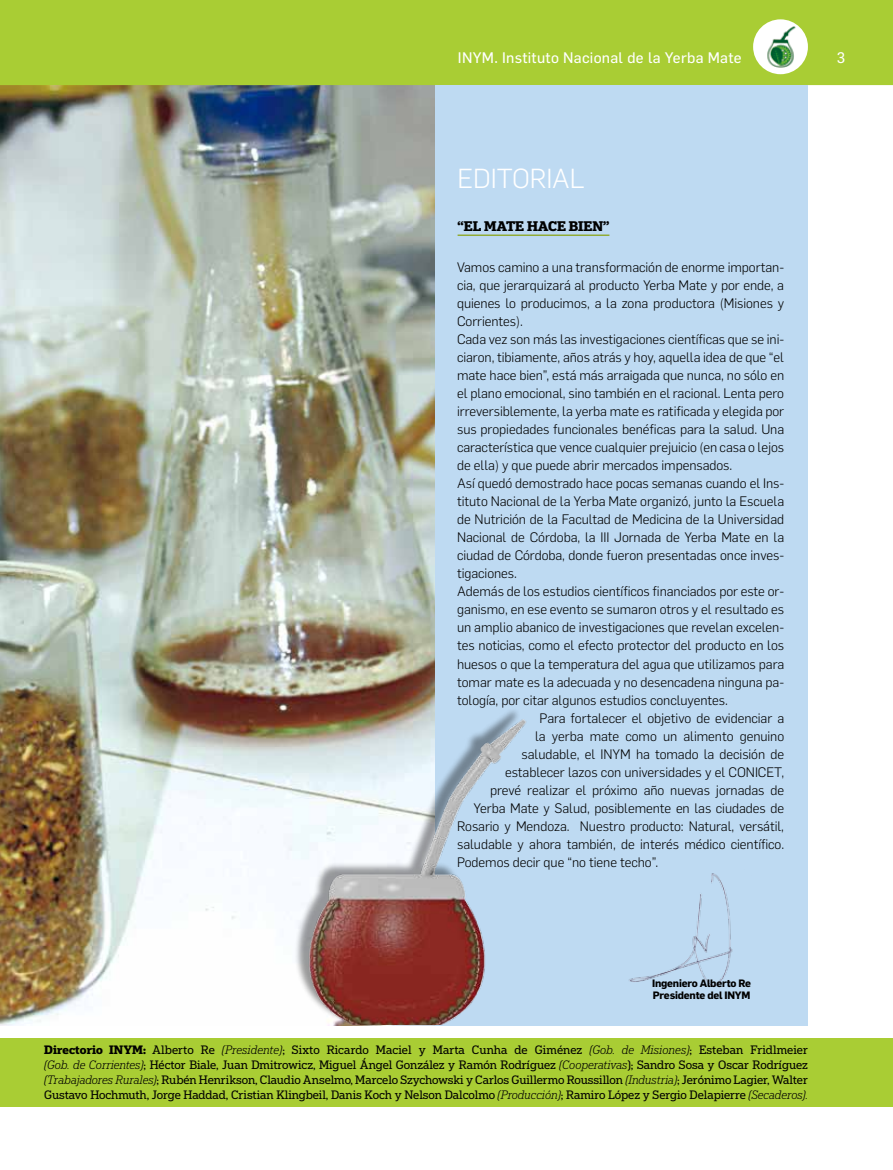
<style>
.page{position:relative;width:893px;height:1170px;background:#fff}
.page>*{position:absolute;margin:0;border:0;box-sizing:border-box;transform-origin:0 0}
.t1{font:300 27px "Flama";letter-spacing:-.005em;color:#fff}
.t2{font:15px "Flama Basic";letter-spacing:.02em;color:#fff}
.t3{font:300 13.5px "Flama";letter-spacing:-.005em;color:#000}
.t4{font:700 13.2px "Popular";color:#000}
.t5{font:11.55px/15px "Popular";letter-spacing:-.005em;color:#000;text-align:justify}
.t6{font:700 10.5px/12px "Flama";letter-spacing:-.02em;color:#000}
.s1{font-weight:700}
.s2{font-weight:300;font-style:italic}
</style>
<div class="page">
<img style="left:0;top:85px;width:436px;height:940px">
<div style="left:0;top:0;width:893px;height:85px;background:#a9cd34"></div>
<div style="left:436px;top:85px;width:372px;height:940px;background:#bedaf2"></div>
<div style="left:753px;top:19px;width:55px;height:55px;background:#fff;border-radius:50%"></div>
<img style="left:767px;top:26px;width:29px;height:42px">
<div style="left:0;top:1037px;width:893px;height:69px;background:#a9cd34"></div>
<hr style="left:458px;top:234px;width:151px;height:2px;background:#91ab36">
<img style="left:629px;top:873px;width:104px;height:114px">
<img style="left:206px;top:689px;width:321px;height:335px">
<p class="t2" style="left:458px;top:47px;width:285px">INYM. Instituto Nacional de la Yerba Mate</p>
<p class="t2" style="left:837px;top:47px;width:10px">3</p>
<h1 class="t1" style="left:458px;top:160px;width:129px">EDITORIAL</h1>
<p class="t4" style="left:458px;top:217px;width:153px">“EL MATE HACE BIEN”</p>
<p class="t3" style="left:457px;top:258px;width:329px">Vamos camino a una transformación de enorme importan-</p>
<p class="t3" style="left:457px;top:276px;width:328px">cia, que jerarquizará al producto Yerba Mate y por ende, a</p>
<p class="t3" style="left:457px;top:294px;width:329px">quienes lo producimos, a la zona productora (Misiones y</p>
<p class="t3" style="left:457px;top:312px;width:67px">Corrientes).</p>
<p class="t3" style="left:457px;top:330px;width:329px">Cada vez son más las investigaciones científicas que se ini-</p>
<p class="t3" style="left:457px;top:348px;width:329px">ciaron, tibiamente, años atrás y hoy, aquella idea de que “el</p>
<p class="t3" style="left:457px;top:366px;width:329px">mate hace bien”, está más arraigada que nunca, no sólo en</p>
<p class="t3" style="left:457px;top:384px;width:328px">el plano emocional, sino también en el racional. Lenta pero</p>
<p class="t3" style="left:457px;top:402px;width:329px">irreversiblemente, la yerba mate es ratificada y elegida por</p>
<p class="t3" style="left:457px;top:420px;width:329px">sus propiedades funcionales benéficas para la salud. Una</p>
<p class="t3" style="left:457px;top:438px;width:328px">característica que vence cualquier prejuicio (en casa o lejos</p>
<p class="t3" style="left:457px;top:456px;width:277px">de ella) y que puede abrir mercados impensados.</p>
<p class="t3" style="left:457px;top:474px;width:329px">Así quedó demostrado hace pocas semanas cuando el Ins-</p>
<p class="t3" style="left:457px;top:492px;width:328px">tituto Nacional de la Yerba Mate organizó, junto la Escuela</p>
<p class="t3" style="left:457px;top:510px;width:328px">de Nutrición de la Facultad de Medicina de la Universidad</p>
<p class="t3" style="left:457px;top:528px;width:329px">Nacional de Córdoba, la III Jornada de Yerba Mate en la</p>
<p class="t3" style="left:457px;top:546px;width:329px">ciudad de Córdoba, donde fueron presentadas once inves-</p>
<p class="t3" style="left:457px;top:564px;width:61px">tigaciones.</p>
<p class="t3" style="left:457px;top:582px;width:329px">Además de los estudios científicos financiados por este or-</p>
<p class="t3" style="left:457px;top:600px;width:329px">ganismo, en ese evento se sumaron otros y el resultado es</p>
<p class="t3" style="left:457px;top:618px;width:329px">un amplio abanico de investigaciones que revelan excelen-</p>
<p class="t3" style="left:457px;top:636px;width:329px">tes noticias, como el efecto protector del producto en los</p>
<p class="t3" style="left:457px;top:654px;width:328px">huesos o que la temperatura del agua que utilizamos para</p>
<p class="t3" style="left:457px;top:672px;width:329px">tomar mate es la adecuada y no desencadena ninguna pa-</p>
<p class="t3" style="left:457px;top:690px;width:272px">tología, por citar algunos estudios concluyentes.</p>
<p class="t3" style="left:540px;top:708px;width:246px">Para fortalecer el objetivo de evidenciar a</p>
<p class="t3" style="left:535px;top:726px;width:251px">la yerba mate como un alimento genuino</p>
<p class="t3" style="left:522px;top:744px;width:264px">saludable, el INYM ha tomado la decisión de</p>
<p class="t3" style="left:505px;top:762px;width:281px">establecer lazos con universidades y el CONICET,</p>
<p class="t3" style="left:490px;top:780px;width:296px">prevé realizar el próximo año nuevas jornadas de</p>
<p class="t3" style="left:474px;top:798px;width:312px">Yerba Mate y Salud, posiblemente en las ciudades de</p>
<p class="t3" style="left:457px;top:816px;width:328px">Rosario y Mendoza. Nuestro producto: Natural, versátil,</p>
<p class="t3" style="left:457px;top:834px;width:329px">saludable y ahora también, de interés médico científico.</p>
<p class="t3" style="left:457px;top:852px;width:203px">Podemos decir que “no tiene techo”.</p>
<p class="t6" style="left:652px;top:976px;width:101px">Ingeniero Alberto Re<br>Presidente del INYM</p>
<p class="t5" style="left:44px;top:1042px;width:765px"><span class="s1">Directorio INYM:</span> Alberto Re <span class="s2">(Presidente)</span>; Sixto Ricardo Maciel y Marta Cunha de Giménez <span class="s2">(Gob. de Misiones)</span>; Esteban Fridlmeier <span class="s2">(Gob. de Corrientes)</span>; Héctor Biale, Juan Dmitrowicz, Miguel Ángel González y Ramón Rodríguez <span class="s2">(Cooperativas</span>); Sandro Sosa y Oscar Rodríguez <span class="s2">(Trabajadores Rurales)</span>; Rubén Henrikson, Claudio Anselmo, Marcelo Szychowski y Carlos Guillermo Roussillon <span class="s2">(Industria)</span>; Jerónimo Lagier, Walter Gustavo Hochmuth, Jorge Haddad, Cristian Klingbeil, Danis Koch y Nelson Dalcolmo <span class="s2">(Producción)</span>; Ramiro López y Sergio Delapierre <span class="s2">(Secaderos).</span></p>
</div>
